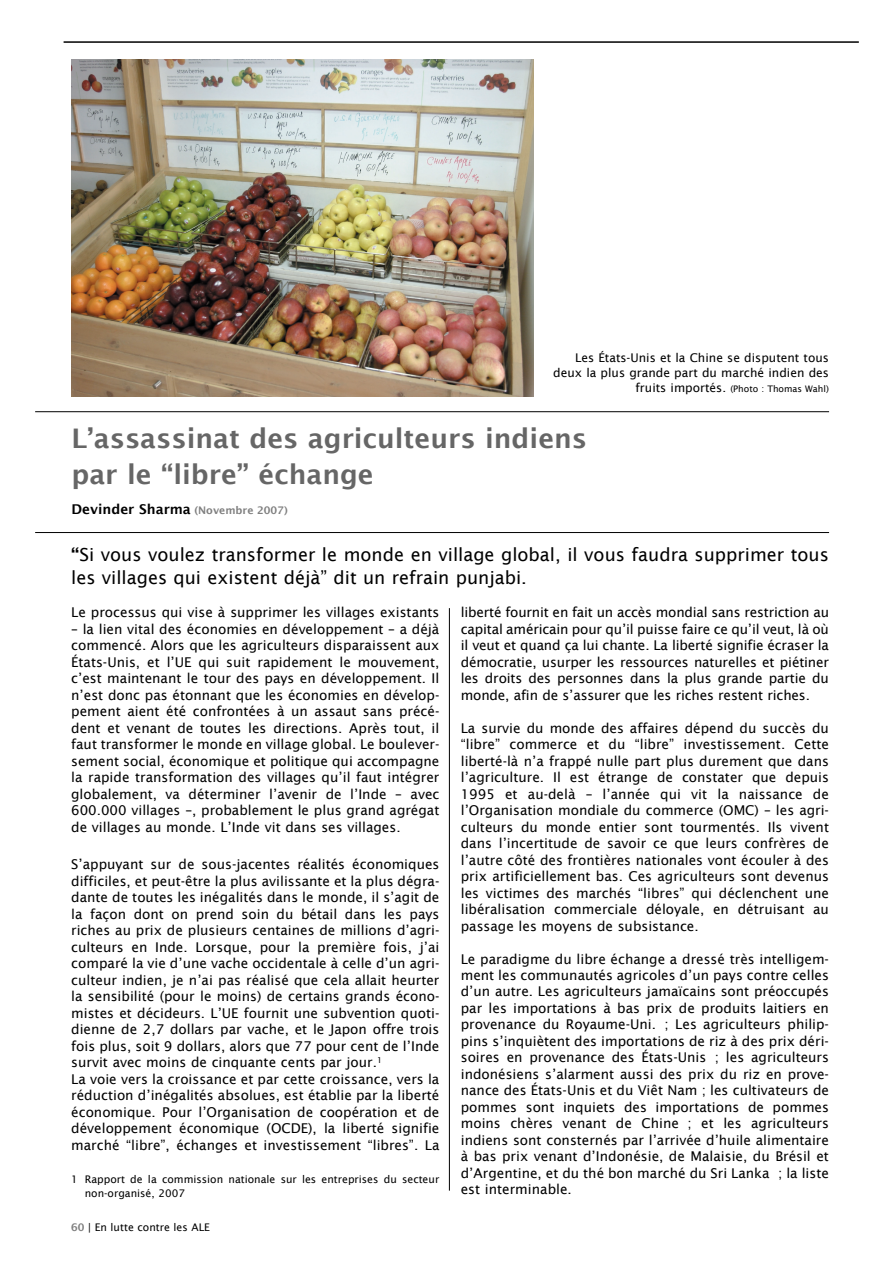
<style>
.page{position:relative;width:893px;height:1263px;background:#fff}
.page>*{position:absolute;margin:0;border:0;box-sizing:border-box;transform-origin:0 0}
.t1{font:600 27px/36px "Lucida Sans";color:#666}
.t2{font:18px/22.5px "Lucida Sans";color:#000}
.t3{font:13.5px/16.5px "Lucida Sans";color:#000;text-align:justify}
.t4{font:600 13.5px "Lucida Sans";color:#000}
.t5{font:12px/15px "Lucida Sans";color:#000;text-align:right}
.t6{font:10.5px/13.5px "Lucida Sans";color:#000}
.t7{font:9px "Lucida Sans";color:#000}
.s1{font-size:12px}
.s2{font-size:10.5px;color:#808080}
.s3{font-weight:600}
.s4{font-weight:600;color:#808080}
</style>
<div class="page">
<hr style="left:449px;top:608px;width:1px;height:583px;background:#000">
<hr style="left:35px;top:411px;width:794px;height:1px;background:#000">
<hr style="left:35px;top:532px;width:794px;height:1px;background:#000">
<img style="left:71px;top:60px;width:462px;height:337px">
<hr style="left:64px;top:41px;width:795px;height:2px;background:#000">
<p class="t5" style="left:553px;top:350px;width:277px">Les États-Unis et la Chine se disputent tous deux la plus grande part du marché indien des</p>
<p class="t7" style="left:635px;top:383px;width:195px"><span class="s1">fruits importés.</span> (Photo : Thomas Wahl)</p>
<h1 class="t1" style="left:72px;top:420px;width:517px">L’assassinat des agriculteurs indiens par le “libre” échange</h1>
<p class="t4" style="left:72px;top:501px;width:218px">Devinder Sharma <span class="s2">(Novembre 2007)</span></p>
<h2 class="t2" style="left:71px;top:543px;width:759px"><span class="s3">“</span>Si vous voulez transformer le monde en village global, il vous faudra supprimer tous les villages qui existent déjà” dit un refrain punjabi.</h2>
<p class="t3" style="left:71px;top:604px;width:370px">Le processus qui vise à supprimer les villages existants</p>
<p class="t3" style="left:71px;top:620px;width:370px">– la lien vital des économies en développement – a déjà commencé. Alors que les agriculteurs disparaissent aux États-Unis, et l’UE qui suit rapidement le mouvement, c’est maintenant le tour des pays en développement. Il n’est donc pas étonnant que les économies en dévelop&shy;pement aient été confrontées à un assaut sans précé&shy;dent et venant de toutes les directions. Après tout, il faut transformer le monde en village global. Le boulever&shy;sement social, économique et politique qui accompagne la rapide transformation des villages qu’il faut intégrer globalement, va déterminer l’avenir de l’Inde – avec 600.000 villages –, probablement le plus grand agrégat de villages au monde. L’Inde vit dans ses villages.</p>
<p class="t3" style="left:71px;top:856px;width:370px;text-align:left">S’appuyant sur de sous-jacentes réalités économiques difficiles, et peut-être la plus avilissante et la plus dégra&shy;dante de toutes les inégalités dans le monde, il s’agit de la façon dont on prend soin du bétail dans les pays riches au prix de plusieurs centaines de millions d’agri&shy;culteurs en Inde. Lorsque, pour la première fois, j’ai comparé la vie d’une vache occidentale à celle d’un agri&shy;culteur indien, je n’ai pas réalisé que cela allait heurter la sensibilité (pour le moins) de certains grands écono&shy;mistes et décideurs. L’UE fournit une subvention quoti&shy;dienne de 2,7 dollars par vache, et le Japon offre trois fois plus, soit 9 dollars, alors que 77 pour cent de l’Inde survit avec moins de cinquante cents par jour.<sup>1<br></sup>La voie vers la croissance et par cette croissance, vers la réduction d’inégalités absolues, est établie par la liberté économique. Pour l’Organisation de coopération et de développement économique (OCDE), la liberté signifie marché “libre”, échanges et investissement “libres”. La</p>
<p class="t6" style="left:85px;top:1173px;width:356px;text-indent:-13px">1 Rapport de la commission nationale sur les entreprises du secteur non-organisé, 2007</p>
<p class="t6" style="left:71px;top:1220px;width:140px"><span class="s4">60</span> | En lutte contre les ALE</p>
<p class="t3" style="left:461px;top:604px;width:370px">liberté fournit en fait un accès mondial sans restriction au capital américain pour qu’il puisse faire ce qu’il veut, là où il veut et quand ça lui chante. La liberté signifie écraser la démocratie, usurper les ressources naturelles et piétiner les droits des personnes dans la plus grande partie du monde, afin de s’assurer que les riches restent riches.</p>
<p class="t3" style="left:461px;top:719px;width:370px">La survie du monde des affaires dépend du succès du “libre” commerce et du “libre” investissement. Cette liberté-là n’a frappé nulle part plus durement que dans l’agriculture. Il est étrange de constater que depuis 1995 et au-delà – l’année qui vit la naissance de l’Organisation mondiale du commerce (OMC) – les agri&shy;culteurs du monde entier sont tourmentés. Ils vivent dans l’incertitude de savoir ce que leurs confrères de l’autre côté des frontières nationales vont écouler à des prix artificiellement bas. Ces agriculteurs sont devenus les victimes des marchés “libres” qui déclenchent une libéralisation commerciale déloyale, en détruisant au passage les moyens de subsistance.</p>
<p class="t3" style="left:461px;top:950px;width:370px">Le paradigme du libre échange a dressé très intelligem&shy;ment les communautés agricoles d’un pays contre celles d’un autre. Les agriculteurs jamaïcains sont préoccupés par les importations à bas prix de produits laitiers en provenance du Royaume-Uni. ; Les agriculteurs philip&shy;pins s’inquiètent des importations de riz à des prix déri&shy;soires en provenance des États-Unis ; les agriculteurs indonésiens s’alarment aussi des prix du riz en prove&shy;nance des États-Unis et du Viêt Nam ; les cultivateurs de pommes sont inquiets des importations de pommes moins chères venant de Chine ; et les agriculteurs indiens sont consternés par l’arrivée d’huile alimentaire à bas prix venant d’Indonésie, de Malaisie, du Brésil et d’Argentine, et du thé bon marché du Sri Lanka ; la liste est interminable.</p>
</div>
